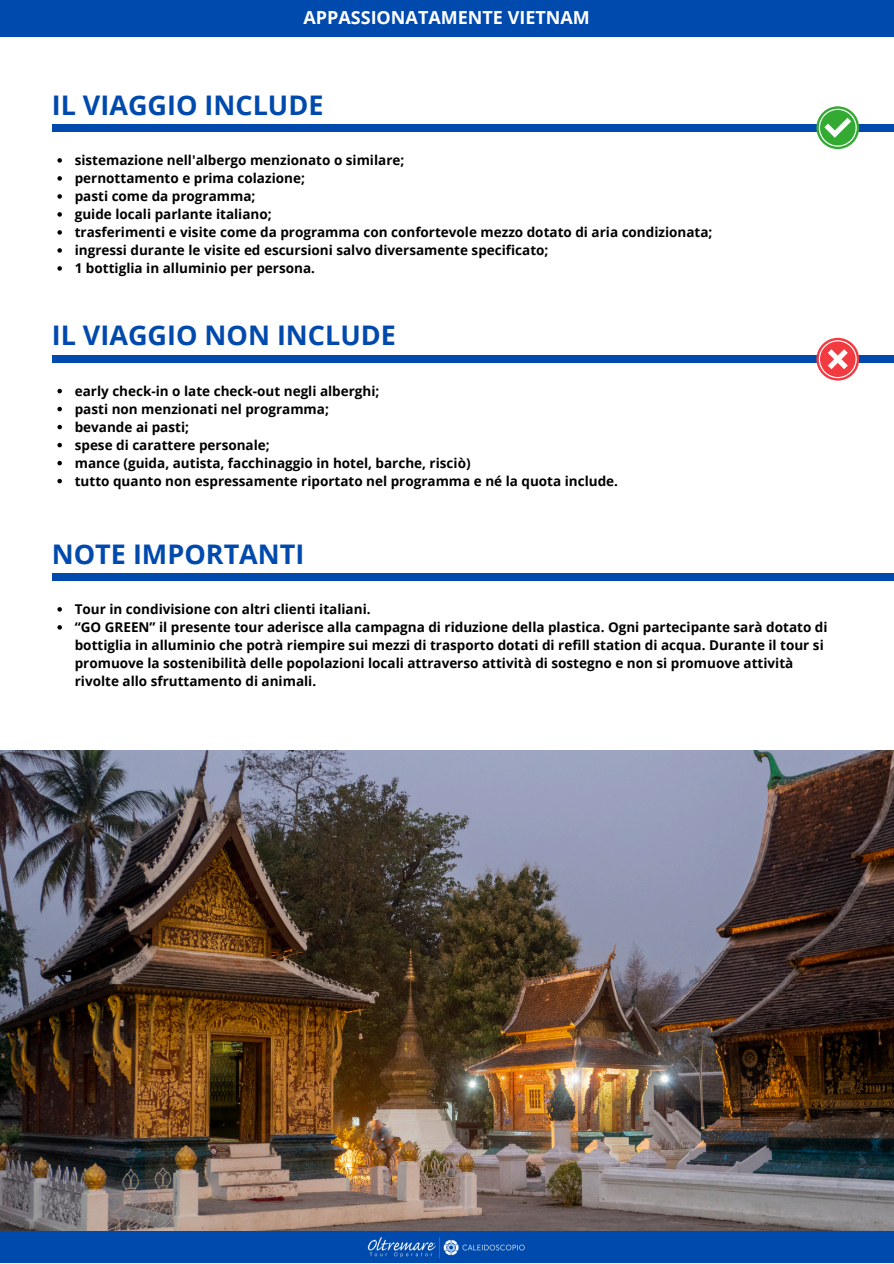
<style>
.page{position:relative;width:894px;height:1264px;background:#fff}
.page>*{position:absolute;margin:0;border:0;box-sizing:border-box;transform-origin:0 0}
.t1{font:700 27px "Open Sans";color:#004aad}
.t2{font:700 18px "Open Sans";color:#fff}
.t3{font:700 13.5px/18px "Open Sans";color:#000}
</style>
<div class="page">
<img style="left:0;top:751px;width:893px;height:480px">
<div style="left:0;top:1231px;width:893px;height:32px;background:#004aad"></div>
<img style="left:367px;top:1237px;width:158px;height:21px">
<div style="left:0;top:0;width:893px;height:37px;background:#004aad"></div>
<div style="left:52px;top:124px;width:841px;height:8px;background:#004aad"></div>
<div style="left:52px;top:355px;width:841px;height:7px;background:#004aad"></div>
<div style="left:52px;top:573px;width:841px;height:7px;background:#004aad"></div>
<svg style="left:816px;top:106px;width:42px;height:43px"></svg>
<svg style="left:818px;top:109px;width:38px;height:38px"></svg>
<svg style="left:816px;top:338px;width:42px;height:42px"></svg>
<svg style="left:818px;top:340px;width:38px;height:38px"></svg>
<svg style="left:57px;top:158px;width:5px;height:5px"></svg>
<svg style="left:57px;top:176px;width:5px;height:5px"></svg>
<svg style="left:57px;top:194px;width:5px;height:5px"></svg>
<svg style="left:57px;top:212px;width:5px;height:5px"></svg>
<svg style="left:57px;top:230px;width:5px;height:5px"></svg>
<svg style="left:57px;top:248px;width:5px;height:5px"></svg>
<svg style="left:57px;top:266px;width:5px;height:5px"></svg>
<svg style="left:57px;top:389px;width:5px;height:4px"></svg>
<svg style="left:57px;top:407px;width:5px;height:4px"></svg>
<svg style="left:57px;top:425px;width:5px;height:4px"></svg>
<svg style="left:57px;top:443px;width:5px;height:4px"></svg>
<svg style="left:57px;top:461px;width:5px;height:4px"></svg>
<svg style="left:57px;top:479px;width:5px;height:4px"></svg>
<svg style="left:57px;top:607px;width:5px;height:4px"></svg>
<svg style="left:57px;top:625px;width:5px;height:4px"></svg>
<p class="t2" style="left:303px;top:5px;width:288px">APPASSIONATAMENTE VIETNAM</p>
<p class="t1" style="left:52px;top:86px;width:273px">IL VIAGGIO INCLUDE</p>
<p class="t3" style="left:75px;top:151px;width:331px">sistemazione nell'albergo menzionato o similare;</p>
<p class="t3" style="left:75px;top:169px;width:232px">pernottamento e prima colazione;</p>
<p class="t3" style="left:75px;top:187px;width:182px">pasti come da programma;</p>
<p class="t3" style="left:75px;top:205px;width:198px">guide locali parlante italiano;</p>
<h1 class="t3" style="left:75px;top:223px;width:639px">trasferimenti e visite come da programma con confortevole mezzo dotato di aria condizionata;</h1>
<p class="t3" style="left:75px;top:241px;width:475px">ingressi durante le visite ed escursioni salvo diversamente specificato;</p>
<p class="t3" style="left:75px;top:259px;width:242px">1 bottiglia in alluminio per persona.</p>
<p class="t1" style="left:52px;top:316px;width:345px">IL VIAGGIO NON INCLUDE</p>
<p class="t3" style="left:75px;top:381px;width:306px">early check-in o late check-out negli alberghi;</p>
<p class="t3" style="left:75px;top:399px;width:256px">pasti non menzionati nel programma;</p>
<p class="t3" style="left:75px;top:417px;width:116px">bevande ai pasti;</p>
<p class="t3" style="left:75px;top:435px;width:196px">spese di carattere personale;</p>
<p class="t3" style="left:75px;top:453px;width:397px">mance (guida, autista, facchinaggio in hotel, barche, risciò)</p>
<h1 class="t3" style="left:75px;top:471px;width:544px">tutto quanto non espressamente riportato nel programma e né la quota include.</h1>
<p class="t1" style="left:52px;top:535px;width:254px">NOTE IMPORTANTI</p>
<p class="t3" style="left:75px;top:599px;width:297px">Tour in condivisione con altri clienti italiani.</p>
<p class="t3" style="left:75px;top:617px;width:754px">“GO GREEN” il presente tour aderisce alla campagna di riduzione della plastica. Ogni partecipante sarà dotato di bottiglia in alluminio che potrà riempire sui mezzi di trasporto dotati di refill station di acqua. Durante il tour si promuove la sostenibilità delle popolazioni locali attraverso attività di sostegno e non si promuove attività rivolte allo sfruttamento di animali.</p>
</div>
